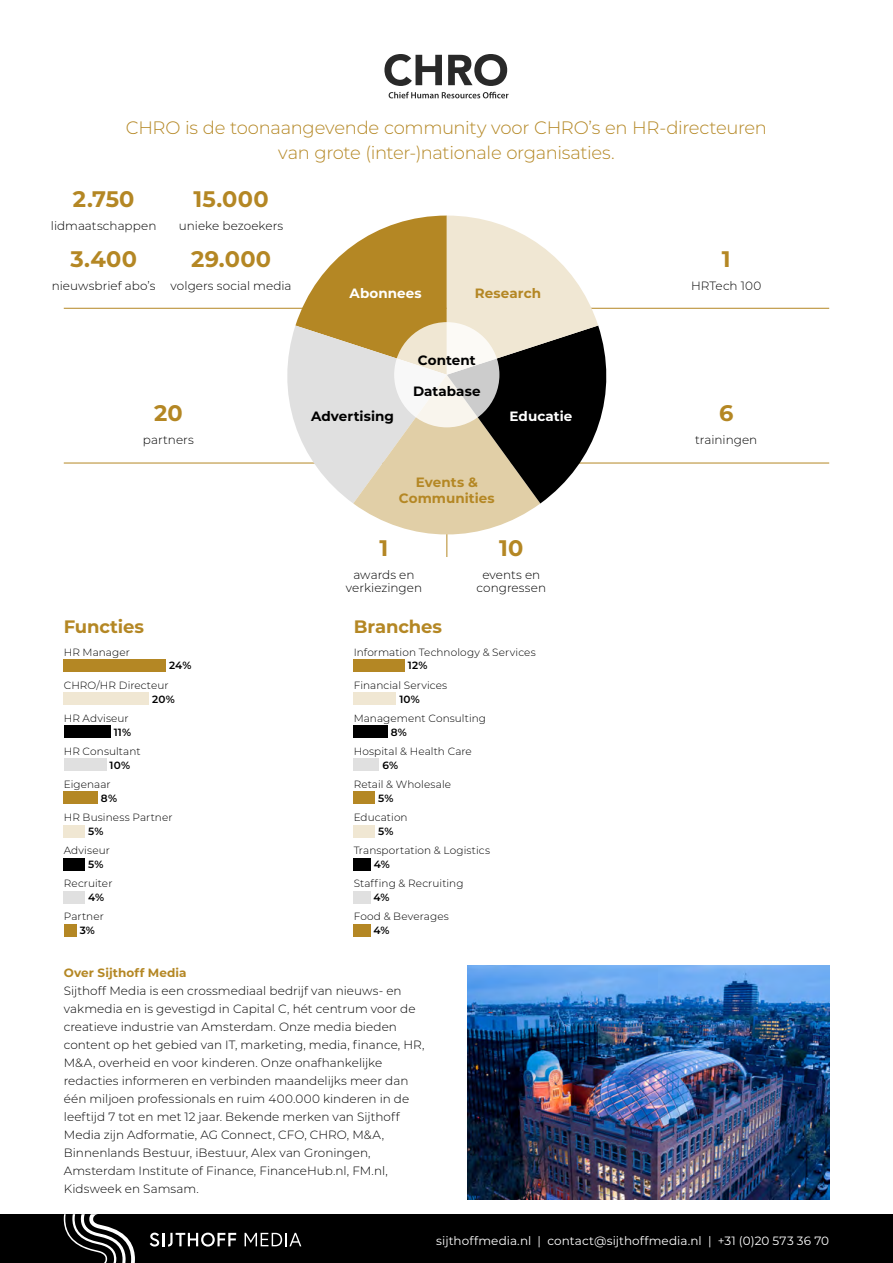
<style>
.page{position:relative;width:893px;height:1263px;background:#fff}
.page>*{position:absolute;margin:0;border:0;box-sizing:border-box;transform-origin:0 0}
.t1{font:700 22.5px "Montserrat";letter-spacing:.01em;color:#b48724}
.t2{font:300 18px/25.8px "Montserrat";letter-spacing:-.02em;color:#b48724;text-align:center}
.t3{font:700 18px "Montserrat";letter-spacing:-.005em;color:#b48724}
.t4{font:700 13.5px "Montserrat";letter-spacing:.005em;color:#000}
.t5{font:700 13.5px/16.2px "Montserrat";letter-spacing:.005em;color:#b48724;text-align:center}
.t6{font:700 13.5px "Montserrat";letter-spacing:.005em;color:#fff}
.t7{font:300 12px/18px "Montserrat";letter-spacing:.005em;color:#000;text-align:center}
.t8{font:12px "Montserrat";letter-spacing:.005em;color:#fff}
.t9{font:700 12px "Montserrat";letter-spacing:.01em;color:#b48724}
.t10{font:300 10.5px "Montserrat";letter-spacing:.01em;color:#000}
.t11{font:600 10.5px "Montserrat";letter-spacing:.02em;color:#000}
</style>
<div class="page">
<hr style="left:64px;top:308px;width:765px;height:1px;background:#b48724">
<hr style="left:64px;top:463px;width:765px;height:1px;background:#b48724">
<hr style="left:446px;top:503px;width:1px;height:54px;background:#b48724">
<svg style="left:274px;top:216px;width:346px;height:329px"></svg>
<div style="left:0;top:1214px;width:893px;height:49px;background:#000"></div>
<svg style="left:245px;top:1233px;width:56px;height:13px"></svg>
<svg style="left:150px;top:1232px;width:86px;height:14px"></svg>
<svg style="left:64px;top:1214px;width:71px;height:49px"></svg>
<svg style="left:394px;top:322px;width:105px;height:105px"></svg>
<img style="left:468px;top:965px;width:361px;height:234px">
<div style="left:64px;top:659px;width:102px;height:13px;background:#b48724"></div>
<div style="left:354px;top:659px;width:51px;height:13px;background:#b48724"></div>
<div style="left:64px;top:725px;width:47px;height:13px;background:#000"></div>
<div style="left:354px;top:725px;width:34px;height:13px;background:#000"></div>
<div style="left:64px;top:791px;width:34px;height:13px;background:#b48724"></div>
<div style="left:354px;top:791px;width:21px;height:13px;background:#b48724"></div>
<div style="left:64px;top:858px;width:21px;height:12px;background:#000"></div>
<div style="left:354px;top:858px;width:17px;height:12px;background:#000"></div>
<div style="left:64px;top:692px;width:85px;height:13px;background:#f0e7d3"></div>
<div style="left:354px;top:692px;width:42px;height:13px;background:#f0e7d3"></div>
<div style="left:64px;top:758px;width:42px;height:13px;background:#e0e0e0"></div>
<div style="left:354px;top:758px;width:25px;height:13px;background:#e0e0e0"></div>
<div style="left:64px;top:825px;width:21px;height:12px;background:#f0e7d3"></div>
<div style="left:354px;top:825px;width:21px;height:12px;background:#f0e7d3"></div>
<div style="left:64px;top:891px;width:21px;height:12px;background:#e0e0e0"></div>
<div style="left:354px;top:891px;width:17px;height:12px;background:#e0e0e0"></div>
<div style="left:64px;top:924px;width:13px;height:13px;background:#b48724"></div>
<div style="left:354px;top:924px;width:17px;height:13px;background:#b48724"></div>
<svg style="left:384px;top:54px;width:58px;height:32px"></svg>
<svg style="left:448px;top:54px;width:59px;height:32px"></svg>
<svg style="left:389px;top:92px;width:119px;height:6px"></svg>
<h2 class="t2" style="left:126px;top:114px;width:643px">CHRO is de toonaangevende community voor CHRO’s en HR-directeuren van grote (inter-)nationale organisaties.</h2>
<h1 class="t1" style="left:73px;top:182px;width:63px">2.750</h1>
<h1 class="t1" style="left:194px;top:182px;width:77px">15.000</h1>
<p class="t7" style="left:51px;top:216px;width:107px">lidmaatschappen</p>
<h1 class="t1" style="left:70px;top:243px;width:68px">3.400</h1>
<p class="t7" style="left:179px;top:216px;width:106px">unieke bezoekers</p>
<h1 class="t1" style="left:191px;top:243px;width:82px">29.000</h1>
<p class="t7" style="left:52px;top:276px;width:105px">nieuwsbrief abo’s</p>
<p class="t7" style="left:171px;top:276px;width:123px">volgers social media</p>
<p class="t6" style="left:349px;top:283px;width:74px">Abonnees</p>
<p class="t5" style="left:475px;top:284px;width:68px">Research</p>
<h1 class="t1" style="left:154px;top:397px;width:30px">20</h1>
<p class="t7" style="left:143px;top:430px;width:52px">partners</p>
<p class="t4" style="left:311px;top:406px;width:84px">Advertising</p>
<p class="t4" style="left:418px;top:350px;width:59px">Content</p>
<p class="t4" style="left:413px;top:382px;width:69px">Database</p>
<p class="t6" style="left:509px;top:406px;width:64px">Educatie</p>
<p class="t5" style="left:399px;top:474px;width:97px">Events &amp;<br>Communities</p>
<h1 class="t1" style="left:380px;top:532px;width:10px">1</h1>
<p class="t7" style="left:346px;top:567px;width:78px;line-height:13.5px">awards en verkiezingen</p>
<h1 class="t1" style="left:499px;top:532px;width:26px">10</h1>
<p class="t7" style="left:477px;top:567px;width:71px;line-height:13.5px">events en congressen</p>
<h2 class="t3" style="left:64px;top:614px;width:82px">Functies</h2>
<h2 class="t3" style="left:354px;top:614px;width:90px">Branches</h2>
<p class="t10" style="left:64px;top:645px;width:68px">HR Manager</p>
<p class="t10" style="left:64px;top:678px;width:106px">CHRO/HR Directeur</p>
<p class="t10" style="left:64px;top:711px;width:66px">HR Adviseur</p>
<p class="t10" style="left:64px;top:744px;width:78px">HR Consultant</p>
<p class="t10" style="left:64px;top:777px;width:48px">Eigenaar</p>
<p class="t10" style="left:64px;top:810px;width:110px">HR Business Partner</p>
<p class="t10" style="left:64px;top:843px;width:48px">Adviseur</p>
<p class="t10" style="left:64px;top:876px;width:50px">Recruiter</p>
<p class="t10" style="left:64px;top:909px;width:42px">Partner</p>
<p class="t10" style="left:354px;top:645px;width:184px">Information Technology &amp; Services</p>
<p class="t10" style="left:354px;top:678px;width:95px">Financial Services</p>
<p class="t10" style="left:354px;top:711px;width:134px">Management Consulting</p>
<p class="t10" style="left:354px;top:744px;width:120px">Hospital &amp; Health Care</p>
<p class="t10" style="left:354px;top:777px;width:99px">Retail &amp; Wholesale</p>
<p class="t10" style="left:354px;top:810px;width:55px">Education</p>
<p class="t10" style="left:354px;top:843px;width:138px">Transportation &amp; Logistics</p>
<p class="t10" style="left:354px;top:876px;width:111px">Staffing &amp; Recruiting</p>
<p class="t10" style="left:354px;top:909px;width:97px">Food &amp; Beverages</p>
<p class="t11" style="left:169px;top:658px;width:24px">24%</p>
<p class="t11" style="left:408px;top:658px;width:21px">12%</p>
<p class="t11" style="left:152px;top:691px;width:24px">20%</p>
<p class="t11" style="left:399px;top:691px;width:22px">10%</p>
<p class="t11" style="left:114px;top:724px;width:19px">11%</p>
<p class="t11" style="left:391px;top:724px;width:18px">8%</p>
<p class="t11" style="left:109px;top:757px;width:22px">10%</p>
<p class="t11" style="left:382px;top:757px;width:17px">6%</p>
<p class="t11" style="left:101px;top:790px;width:18px">8%</p>
<p class="t11" style="left:378px;top:790px;width:17px">5%</p>
<p class="t11" style="left:88px;top:824px;width:17px">5%</p>
<p class="t11" style="left:378px;top:824px;width:17px">5%</p>
<p class="t11" style="left:88px;top:857px;width:17px">5%</p>
<p class="t11" style="left:374px;top:857px;width:18px">4%</p>
<p class="t11" style="left:88px;top:890px;width:18px">4%</p>
<p class="t11" style="left:373px;top:890px;width:18px">4%</p>
<p class="t11" style="left:80px;top:923px;width:17px">3%</p>
<p class="t11" style="left:373px;top:923px;width:18px">4%</p>
<p class="t9" style="left:64px;top:964px;width:124px">Over Sijthoff Media</p>
<p class="t7" style="left:64px;top:981px;width:362px;text-align:left">Sijthoff Media is een crossmediaal bedrijf van nieuws- en vakmedia en is gevestigd in Capital C, hét centrum voor de creatieve industrie van Amsterdam. Onze media bieden content op het gebied van IT, marketing, media, finance, HR, M&amp;A, overheid en voor kinderen. Onze onafhankelijke redacties informeren en verbinden maandelijks meer dan één miljoen professionals en ruim 400.000 kinderen in de leeftijd 7 tot en met 12 jaar. Bekende merken van Sijthoff Media zijn Adformatie, AG Connect, CFO, CHRO, M&amp;A, Binnenlands Bestuur, iBestuur, Alex van Groningen, Amsterdam Institute of Finance, FinanceHub.nl, FM.nl, Kidsweek en Samsam.</p>
<h1 class="t1" style="left:722px;top:243px;width:10px">1</h1>
<p class="t7" style="left:691px;top:276px;width:72px">HRTech 100</p>
<h1 class="t1" style="left:719px;top:397px;width:16px">6</h1>
<p class="t7" style="left:695px;top:430px;width:64px">trainingen</p>
<p class="t8" style="left:436px;top:1232px;width:394px">sijthoffmedia.nl | contact@sijthoffmedia.nl | +31 (0)20 573 36 70</p>
</div>
